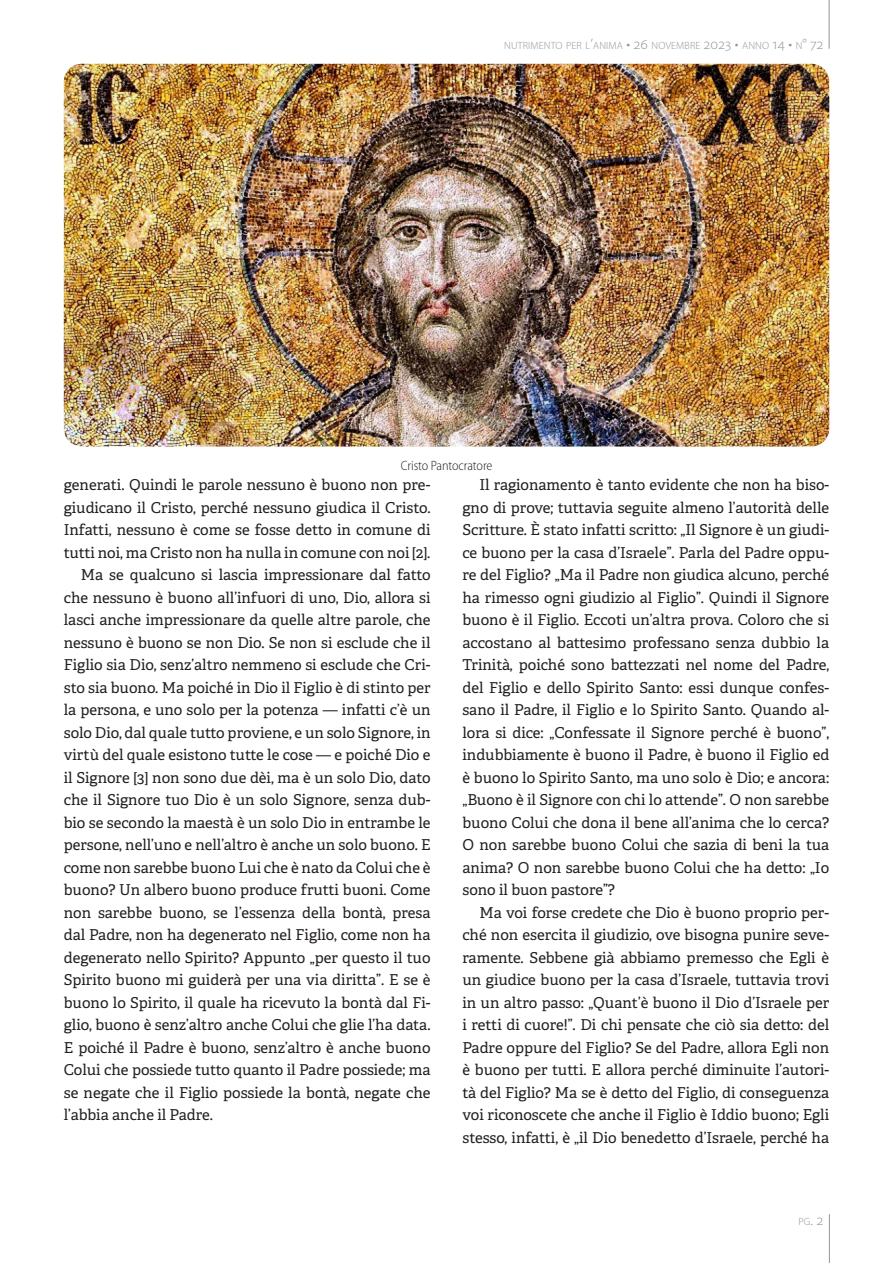
<style>
.page{position:relative;width:893px;height:1263px;background:#fff}
.page>*{position:absolute;margin:0;border:0;box-sizing:border-box;transform-origin:0 0}
.Text{font:15px/22.5px "Adelle";color:#231f20;text-align:justify}
.Descriere_imagine{font:300 semi-condensed 13.5px "Myriad Pro";letter-spacing:-.01em;color:#231f20}
.t1{font:300 10.5px "Myriad Pro";letter-spacing:.015em;color:#939598}
.s1{font-size:15px}
</style>
<div class="page">
<hr style="left:829px;top:0;width:1px;height:49px;background:#939598">
<hr style="left:829px;top:1214px;width:1px;height:49px;background:#939598">
<img style="left:64px;top:64px;width:765px;height:383px">
<p class="t1" style="left:504px;top:39px;width:321px">NUTRIMENTO PER L<span class="s1">’</span>ANIMA <span class="s1">• 26</span> NOVEMBRE <span class="s1">2023 •</span> ANNO <span class="s1">14 •</span> N<span class="s1">° 72</span></p>
<p class="Descriere_imagine" style="left:401px;top:458px;width:93px">Cristo Pantocratore</p>
<p class="Text" style="left:64px;top:474px;width:368px">generati. Quindi le parole nessuno è buono non pre&shy;giudicano il Cristo, perché nessuno giudica il Cristo.<br>Infatti, nessuno è come se fosse detto in comune di tutti noi, ma Cristo non ha nulla in comune con noi [2].</p>
<p class="Text" style="left:64px;top:564px;width:368px;text-indent:17px">Ma se qualcuno si lascia impressionare dal fatto che nessuno è buono all’infuori di uno, Dio, allora si lasci anche impressionare da quelle altre parole, che nessuno è buono se non Dio. Se non si esclude che il Figlio sia Dio, senz’altro nemmeno si esclude che Cri&shy;sto sia buono. Ma poiché in Dio il Figlio è di stinto per la persona, e uno solo per la potenza — infatti c’è un solo Dio, dal quale tutto proviene, e un solo Signore, in virtù del quale esistono tutte le cose — e poiché Dio e il Signore [3] non sono due dèi, ma è un solo Dio, dato che il Signore tuo Dio è un solo Signore, senza dub&shy;bio se secondo la maestà è un solo Dio in entrambe le persone, nell’uno e nell’altro è anche un solo buono. E come non sarebbe buono Lui che è nato da Colui che è buono? Un albero buono produce frutti buoni. Come non sarebbe buono, se l’essenza della bontà, presa dal Padre, non ha degenerato nel Figlio, come non ha degenerato nello Spirito? Appunto „per questo il tuo Spirito buono mi guiderà per una via diritta”. E se è buono lo Spirito, il quale ha ricevuto la bontà dal Fi&shy;glio, buono è senz’altro anche Colui che glie l’ha data.<br>E poiché il Padre è buono, senz’altro è anche buono Colui che possiede tutto quanto il Padre possiede; ma se negate che il Figlio possiede la bontà, negate che l’abbia anche il Padre.</p>
<p class="Text" style="left:462px;top:474px;width:368px;text-indent:17px">Il ragionamento è tanto evidente che non ha biso&shy;gno di prove; tuttavia seguite almeno l’autorità delle Scritture. È stato infatti scritto: „Il Signore è un giudi&shy;ce buono per la casa d’Israele”. Parla del Padre oppu&shy;re del Figlio? „Ma il Padre non giudica alcuno, perché ha rimesso ogni giudizio al Figlio”. Quindi il Signore buono è il Figlio. Eccoti un’altra prova. Coloro che si accostano al battesimo professano senza dubbio la Trinità, poiché sono battezzati nel nome del Padre, del Figlio e dello Spirito Santo: essi dunque confes&shy;sano il Padre, il Figlio e lo Spirito Santo. Quando al&shy;lora si dice: „Confessate il Signore perché è buono”, indubbiamente è buono il Padre, è buono il Figlio ed è buono lo Spirito Santo, ma uno solo è Dio; e ancora: „Buono è il Signore con chi lo attende”. O non sarebbe buono Colui che dona il bene all’anima che lo cerca?<br>O non sarebbe buono Colui che sazia di beni la tua anima? O non sarebbe buono Colui che ha detto: „Io sono il buon pastore”?</p>
<p class="Text" style="left:462px;top:901px;width:368px;text-indent:17px">Ma voi forse credete che Dio è buono proprio per&shy;ché non esercita il giudizio, ove bisogna punire seve&shy;ramente. Sebbene già abbiamo premesso che Egli è un giudice buono per la casa d’Israele, tuttavia trovi in un altro passo: „Quant’è buono il Dio d’Israele per i retti di cuore!”. Di chi pensate che ciò sia detto: del Padre oppure del Figlio? Se del Padre, allora Egli non è buono per tutti. E allora perché diminuite l’autori&shy;tà del Figlio? Ma se è detto del Figlio, di conseguenza voi riconoscete che anche il Figlio è Iddio buono; Egli stesso, infatti, è „il Dio benedetto d’Israele, perché ha</p>
<p class="t1" style="left:798px;top:1215px;width:26px">PG<span class="s1">. 2</span></p>
</div>
